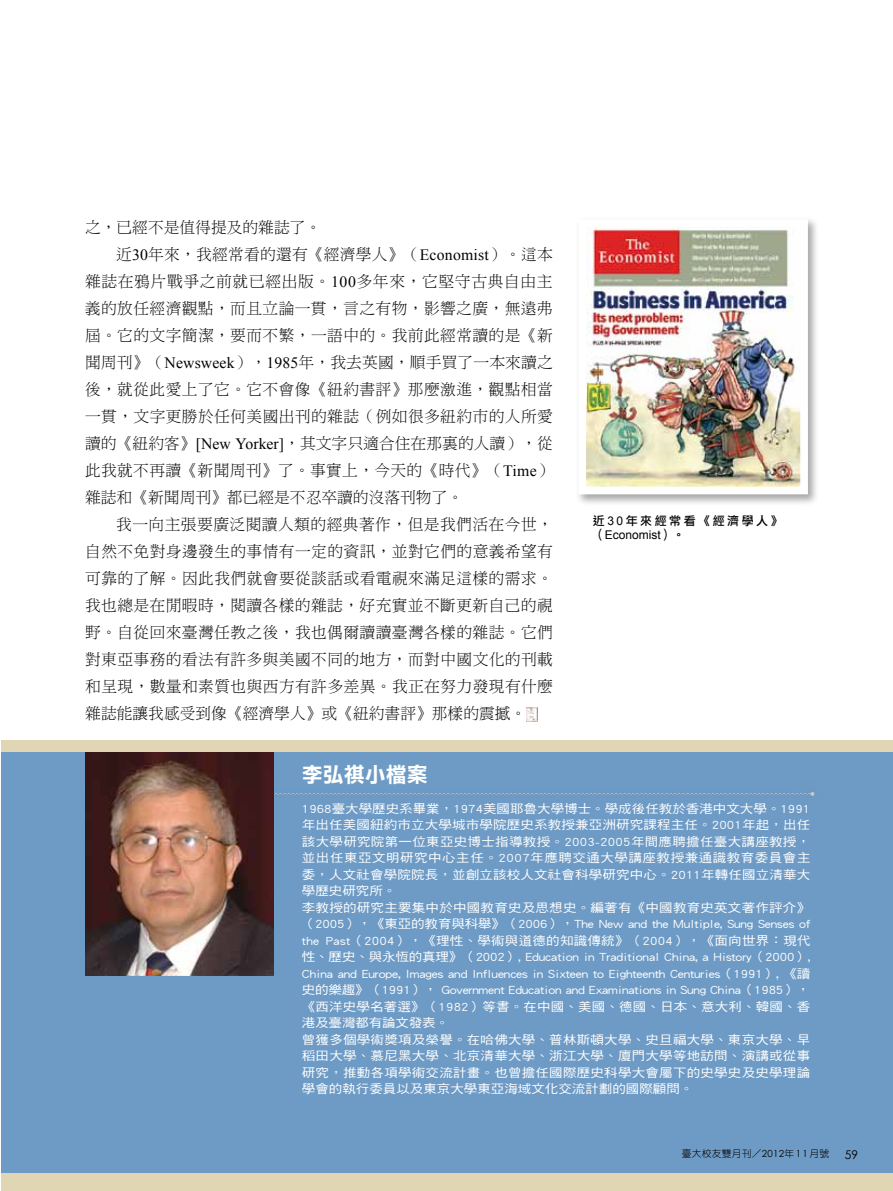
<style>
.page{position:relative;width:893px;height:1191px;background:#fff}
.page>*{position:absolute;margin:0;border:0;box-sizing:border-box;transform-origin:0 0}
.t1{font:21px "DF Li Hei Std W7";color:#fff}
.t2{font:15.75px "DF Ming Std W3";letter-spacing:.025em;color:#000}
.t3{font:15.75px "DF Ming Std W3";color:#000}
.t4{font:15.75px "DF Ming Std W3";letter-spacing:.005em;color:#000}
.t5{font:12.15px/16.5px "DF Hei Std W5";letter-spacing:.01em;color:#fff;scale:1.11 1}
.t6{font:12px "DF Li Hei Std W5";letter-spacing:.21em;color:#000}
.t7{font:12px "Arial";color:#000}
.t8{font:12px "Century Gothic";color:#000}
.t9{font:9.75px "DF Yuan Std W3";letter-spacing:.025em;color:#000}
.s1{font-family:"Times New Roman"}
.s2{font-family:"Arial"}
.s3{font-family:"DF Li Hei Std W5"}
.s4{font-family:"Century Gothic"}
</style>
<div class="page">
<div style="left:1px;top:1106px;width:892px;height:83px;background:#6e9bc5"></div>
<div style="left:1px;top:1174px;width:892px;height:17px;background:#e0d6b4"></div>
<div style="left:1px;top:740px;width:892px;height:13px;background:#e0d6b4"></div>
<div style="left:1px;top:753px;width:892px;height:353px;background:#6e9bc5"></div>
<div style="left:237px;top:789px;width:579px;height:7px;background:#000;opacity:.25"></div>
<img style="left:85px;top:753px;width:188px;height:222px">
<div style="left:575px;top:216px;width:245px;height:290px;background:#000;opacity:.35"></div>
<img style="left:575px;top:216px;width:237px;height:282px">
<img style="left:526px;top:707px;width:11px;height:14px">
<p class="t3" style="left:85px;top:219px;width:238px">之，已經不是值得提及的雜誌了。</p>
<p class="t2" style="left:116px;top:246px;width:438px">近<span class="s1">30</span>年來，我經常看的還有《經濟學人》（<span class="s1">Economist</span>）。這本</p>
<p class="t2" style="left:85px;top:273px;width:469px">雜誌在鴉片戰爭之前就已經出版。<span class="s1">100</span>多年來，它堅守古典自由主</p>
<p class="t2" style="left:85px;top:300px;width:469px">義的放任經濟觀點，而且立論一貫，言之有物，影響之廣，無遠弗</p>
<p class="t2" style="left:85px;top:327px;width:469px">屆。它的文字簡潔，要而不繁，一語中的。我前此經常讀的是《新</p>
<p class="t2" style="left:85px;top:354px;width:469px">聞周刊》（<span class="s1">Newsweek</span>），<span class="s1">1985</span>年，我去英國，順手買了一本來讀之</p>
<p class="t2" style="left:85px;top:381px;width:469px">後，就從此愛上了它。它不會像《紐約書評》那麼激進，觀點相當</p>
<p class="t2" style="left:85px;top:408px;width:469px">一貫，文字更勝於任何美國出刊的雜誌（例如很多紐約市的人所愛</p>
<p class="t4" style="left:85px;top:435px;width:469px">讀的《紐約客》<span class="s1">[New Yorker]</span>，其文字只適合住在那裏的人讀），從</p>
<p class="t2" style="left:85px;top:462px;width:469px">此我就不再讀《新聞周刊》了。事實上，今天的《時代》（<span class="s1">Time</span>）</p>
<p class="t3" style="left:85px;top:489px;width:380px">雜誌和《新聞周刊》都已經是不忍卒讀的沒落刊物了。</p>
<p class="t2" style="left:116px;top:516px;width:438px">我一向主張要廣泛閱讀人類的經典著作，但是我們活在今世，</p>
<p class="t2" style="left:85px;top:543px;width:469px">自然不免對身邊發生的事情有一定的資訊，並對它們的意義希望有</p>
<p class="t2" style="left:85px;top:570px;width:469px">可靠的了解。因此我們就會要從談話或看電視來滿足這樣的需求。</p>
<p class="t2" style="left:85px;top:597px;width:469px">我也總是在閒暇時，閱讀各樣的雜誌，好充實並不斷更新自己的視</p>
<p class="t2" style="left:85px;top:624px;width:469px">野。自從回來臺灣任教之後，我也偶爾讀讀臺灣各樣的雜誌。它們</p>
<p class="t2" style="left:85px;top:651px;width:469px">對東亞事務的看法有許多與美國不同的地方，而對中國文化的刊載</p>
<p class="t2" style="left:85px;top:678px;width:469px">和呈現，數量和素質也與西方有許多差異。我正在努力發現有什麼</p>
<p class="t3" style="left:85px;top:705px;width:442px">雜誌能讓我感受到像《經濟學人》或《紐約書評》那樣的震撼。</p>
<p class="t6" style="left:593px;top:514px;width:191px">近<span class="s2">30</span>年來經常看《經濟學人》</p>
<p class="t7" style="left:593px;top:527px;width:94px"><span class="s3">（</span>Economist<span class="s3">）。</span></p>
<h1 class="t1" style="left:302px;top:763px;width:127px">李弘祺小檔案</h1>
<p class="t5" style="left:302px;top:800px;width:460px">1968臺大學歷史系畢業，1974美國耶魯大學博士。學成後任教於香港中文大學。1991年出任美國紐約市立大學城市學院歷史系教授兼亞洲研究課程主任。2001年起，出任該大學研究院第一位東亞史博士指導教授。2003-2005年間應聘擔任臺大講座教授，並出任東亞文明研究中心主任。2007年應聘交通大學講座教授兼通識教育委員會主委，人文社會學院院長，並創立該校人文社會科學研究中心。2011年轉任國立清華大學歷史研究所。<br>李教授的研究主要集中於中國教育史及思想史。編著有《中國教育史英文著作評介》（2005），《東亞的教育與科舉》（2006），The New and the Multiple, Sung Senses of the Past（2004），《理性、學術與道德的知識傳統》（2004），《面向世界：現代性、歷史、與永恆的真理》（2002）, Education in Traditional China, a History（2000）, China and Europe, Images and Influences in Sixteen to Eighteenth Centuries（1991）, 《讀史的樂趣》（1991）， Government Education and Examinations in Sung China（1985），《西洋史學名著選》（1982）等書。在中國、美國、德國、日本、意大利、韓國、香港及臺灣都有論文發表。<br>曾獲多個學術獎項及榮譽。在哈佛大學、普林斯頓大學、史旦福大學、東京大學、早稻田大學、慕尼黑大學、北京清華大學、浙江大學、廈門大學等地訪問、演講或從事研究，推動各項學術交流計畫。也曾擔任國際歷史科學大會屬下的史學史及史學理論學會的執行委員以及東京大學東亞海域文化交流計劃的國際顧問。</p>
<p class="t9" style="left:682px;top:1148px;width:149px">臺大校友雙月刊／<span class="s4">2012</span>年<span class="s4">11</span>月號</p>
<p class="t8" style="left:845px;top:1146px;width:15px">59</p>
</div>
